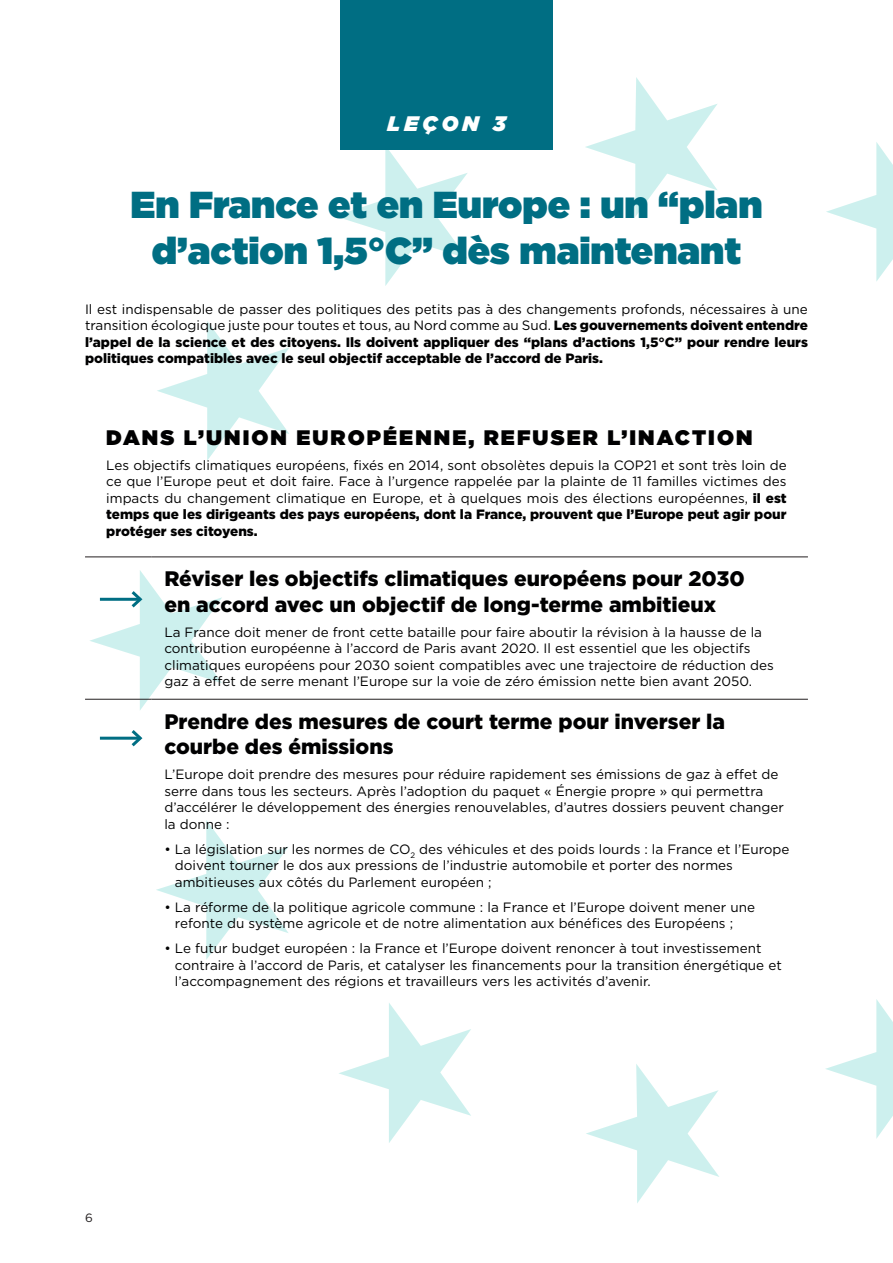
<style>
.page{position:relative;width:893px;height:1263px;background:#fff}
.page>*{position:absolute;margin:0;border:0;box-sizing:border-box;transform-origin:0 0}
.t1{font:900 37.5px/46px "Gotham";color:#006e83;text-align:center}
.t2{font:900 21px/25.5px "Gotham";color:#000001}
.t3{font:900 21px "Gotham";letter-spacing:.1em;color:#000001}
.t4{font:italic 900 21px "Gotham";letter-spacing:.195em;color:#fff}
.t5{font:13.5px/16.5px "Gotham";color:#000001}
.t6{font:900 13.5px/16.5px "Gotham";color:#000001;text-align:justify}
.t7{font:12px "Gotham";color:#231f20}
.s1{font-weight:400}
.s2{font-weight:900}
</style>
<div class="page">
<svg style="left:156px;top:820px;width:133px;height:140px"></svg>
<svg style="left:339px;top:1003px;width:132px;height:140px"></svg>
<svg style="left:157px;top:321px;width:132px;height:140px"></svg>
<svg style="left:335px;top:150px;width:133px;height:136px"></svg>
<svg style="left:585px;top:77px;width:132px;height:140px"></svg>
<svg style="left:826px;top:142px;width:67px;height:139px"></svg>
<svg style="left:586px;top:1064px;width:133px;height:139px"></svg>
<svg style="left:825px;top:999px;width:68px;height:140px"></svg>
<hr style="left:85px;top:699px;width:67px;height:1px;background:#231f20">
<hr style="left:152px;top:699px;width:656px;height:1px;background:#231f20">
<hr style="left:85px;top:556px;width:67px;height:1px;background:#231f20">
<hr style="left:152px;top:556px;width:656px;height:1px;background:#231f20">
<div style="left:340px;top:0;width:213px;height:150px;background:#006e83"></div>
<svg style="left:89px;top:570px;width:133px;height:140px"></svg>
<hr style="left:100px;top:737px;width:40px;height:3px;background:#006e83">
<svg style="left:128px;top:730px;width:15px;height:17px"></svg>
<h2 class="t4" style="left:387px;top:108px;width:120px">LEÇON 3</h2>
<h1 class="t1" style="left:130px;top:181px;width:634px">En France et en Europe : un “plan d’action 1,5°C” dès maintenant</h1>
<p class="t6" style="left:85px;top:301px;width:724px"><span class="s1">Il est indispensable de passer des politiques des petits pas à des changements profonds, nécessaires à une transition écologique juste pour toutes et tous, au Nord comme au Sud.</span> Les gouvernements doivent entendre l’appel de la science et des citoyens. Ils doivent appliquer des “plans d’actions 1,5°C” pour rendre leurs politiques compatibles avec le seul objectif acceptable de l’accord de Paris.</p>
<h2 class="t3" style="left:106px;top:422px;width:648px">DANS L’UNION EUROPÉENNE, REFUSER L’INACTION</h2>
<p class="t5" style="left:106px;top:456px;width:682px;text-align:justify">Les objectifs climatiques européens, fixés en 2014, sont obsolètes depuis la COP21 et sont très loin de ce que l’Europe peut et doit faire. Face à l’urgence rappelée par la plainte de 11 familles victimes des impacts du changement climatique en Europe, et à quelques mois des élections européennes, <span class="s2">il est temps que les dirigeants des pays européens, dont la France, prouvent que l’Europe peut agir pour protéger ses citoyens.</span></p>
<h2 class="t2" style="left:164px;top:566px;width:582px">Réviser les objectifs climatiques européens pour 2030 en accord avec un objectif de long-terme ambitieux</h2>
<p class="t5" style="left:164px;top:624px;width:611px">La France doit mener de front cette bataille pour faire aboutir la révision à la hausse de la contribution européenne à l’accord de Paris avant 2020. Il est essentiel que les objectifs climatiques européens pour 2030 soient compatibles avec une trajectoire de réduction des gaz à effet de serre menant l’Europe sur la voie de zéro émission nette bien avant 2050.</p>
<h2 class="t2" style="left:164px;top:708px;width:562px">Prendre des mesures de court terme pour inverser la courbe des émissions</h2>
<p class="t5" style="left:164px;top:766px;width:621px">L’Europe doit prendre des mesures pour réduire rapidement ses émissions de gaz à effet de serre dans tous les secteurs. Après l’adoption du paquet « Énergie propre » qui permettra d’accélérer le développement des énergies renouvelables, d’autres dossiers peuvent changer la donne :</p>
<p class="t5" style="left:175px;top:840px;width:616px;text-indent:-11px">• La législation sur les normes de CO<sub>2</sub> des véhicules et des poids lourds : la France et l’Europe doivent tourner le dos aux pressions de l’industrie automobile et porter des normes ambitieuses aux côtés du Parlement européen ;</p>
<p class="t5" style="left:175px;top:898px;width:582px;text-indent:-11px">• La réforme de la politique agricole commune : la France et l’Europe doivent mener une refonte du système agricole et de notre alimentation aux bénéfices des Européens ;</p>
<p class="t5" style="left:175px;top:940px;width:608px;text-indent:-11px">• Le futur budget européen : la France et l’Europe doivent renoncer à tout investissement contraire à l’accord de Paris, et catalyser les financements pour la transition énergétique et l’accompagnement des régions et travailleurs vers les activités d’avenir.</p>
<p class="t7" style="left:85px;top:1209px;width:9px">6</p>
</div>
